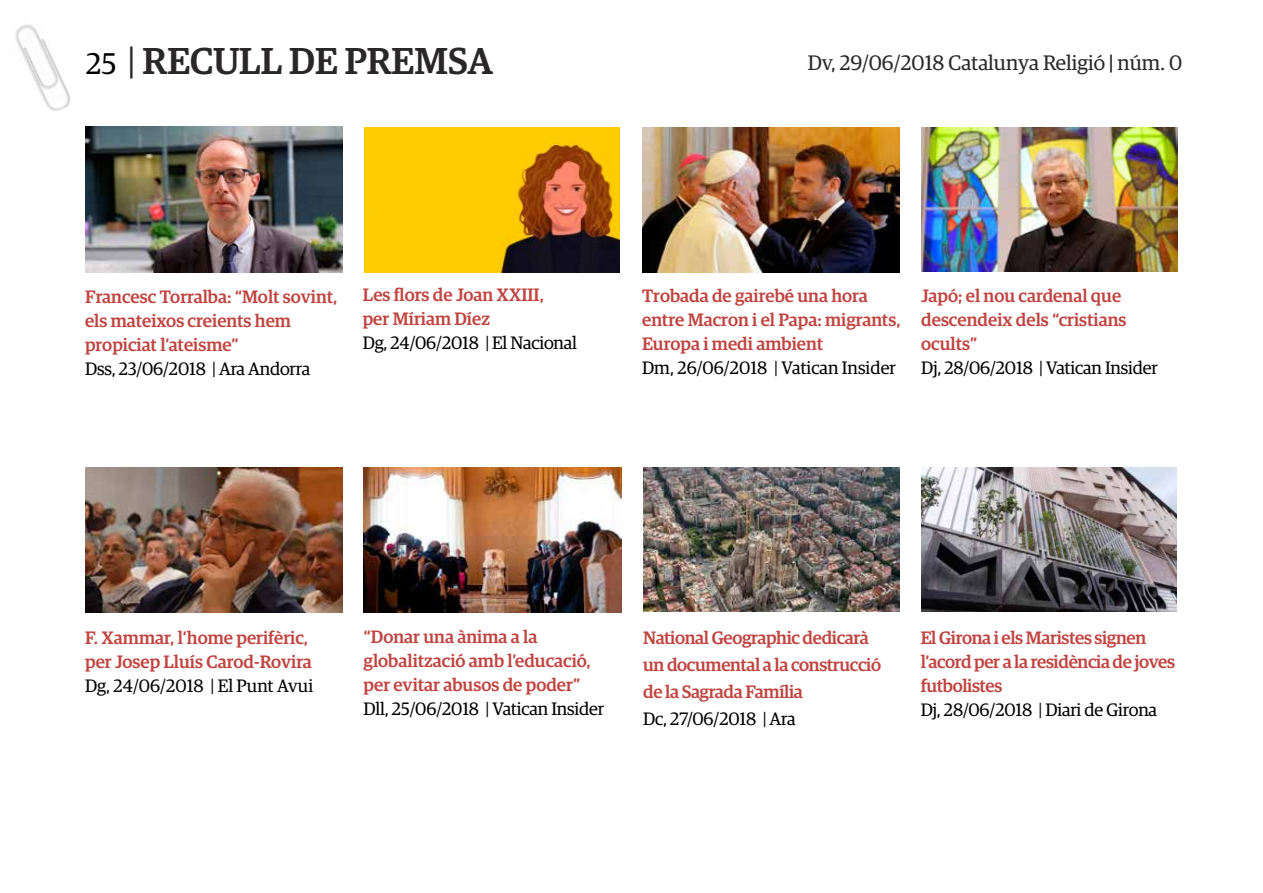
<style>
.page{position:relative;width:1263px;height:893px;background:#fff}
.page>*{position:absolute;margin:0;border:0;box-sizing:border-box;transform-origin:0 0}
.t1{font:500 37.5px "Guardian Egyp";color:#292727}
.t2{font:21px "Guardian Egyp";color:#292727}
.t3{font:500 18px/24px "Guardian Egyp";color:#c04440}
.t4{font:18px "Guardian Egyp";letter-spacing:-.01em;color:#000}
.t5{font:500 18px/27px "Guardian Egyp";letter-spacing:-.02em;color:#c04440}
.s1{font-weight:400;font-size:30px;color:#000}
.s2{font-weight:400}
.s3{font-weight:500}
</style>
<div class="page">
<img style="left:15px;top:24px;width:55px;height:87px">
<img style="left:922px;top:128px;width:255px;height:143px">
<img style="left:85px;top:468px;width:257px;height:144px">
<img style="left:364px;top:468px;width:257px;height:144px">
<img style="left:364px;top:128px;width:256px;height:144px">
<img style="left:86px;top:126px;width:257px;height:146px">
<img style="left:644px;top:468px;width:255px;height:143px">
<img style="left:921px;top:468px;width:256px;height:143px">
<img style="left:642px;top:128px;width:257px;height:144px">
<h1 class="t1" style="left:86px;top:34px;width:409px"><span class="s1">25</span> <span class="s2">|</span> RECULL DE PREMSA</h1>
<p class="t2" style="left:808px;top:49px;width:376px">Dv, 29/06/2018 Catalunya Religió <span class="s3">|</span> núm. 0</p>
<p class="t3" style="left:85px;top:284px;width:254px">Francesc Torralba: “Molt sovint, els mateixos creients hem propiciat l’ateisme”</p>
<p class="t4" style="left:85px;top:357px;width:227px">Dss, 23/06/2018 | Ara Andorra</p>
<p class="t3" style="left:363px;top:282px;width:183px">Les flors de Joan XXIII, per Míriam Díez</p>
<p class="t4" style="left:363px;top:331px;width:216px">Dg, 24/06/2018 | El Nacional</p>
<p class="t3" style="left:642px;top:282px;width:260px">Trobada de gairebé una hora entre Macron i el Papa: migrants,<br>Europa i medi ambient</p>
<p class="t4" style="left:642px;top:355px;width:255px">Dm, 26/06/2018 | Vatican Insider</p>
<p class="t3" style="left:921px;top:282px;width:207px">Japó; el nou cardenal que descendeix dels “cristians ocults”</p>
<p class="t4" style="left:921px;top:355px;width:238px">Dj, 28/06/2018 | Vatican Insider</p>
<p class="t3" style="left:85px;top:624px;width:228px">F. Xammar, l’home perifèric, per Josep Lluís Carod-Rovira</p>
<p class="t4" style="left:85px;top:673px;width:230px">Dg, 24/06/2018 | El Punt Avui</p>
<p class="t3" style="left:364px;top:623px;width:229px">“Donar una ànima a la globalització amb l’educació, per evitar abusos de poder”</p>
<p class="t4" style="left:364px;top:696px;width:242px">Dll, 25/06/2018 | Vatican Insider</p>
<p class="t5" style="left:643px;top:623px;width:239px">National Geographic dedicarà un documental a la construcció de la Sagrada Família</p>
<p class="t4" style="left:643px;top:706px;width:154px">Dc, 27/06/2018 | Ara</p>
<p class="t5" style="left:921px;top:624px;width:256px;line-height:24px">El Girona i els Maristes signen l’acord per a la residència de joves futbolistes</p>
<p class="t4" style="left:921px;top:697px;width:238px">Dj, 28/06/2018 | Diari de Girona</p>
</div>
